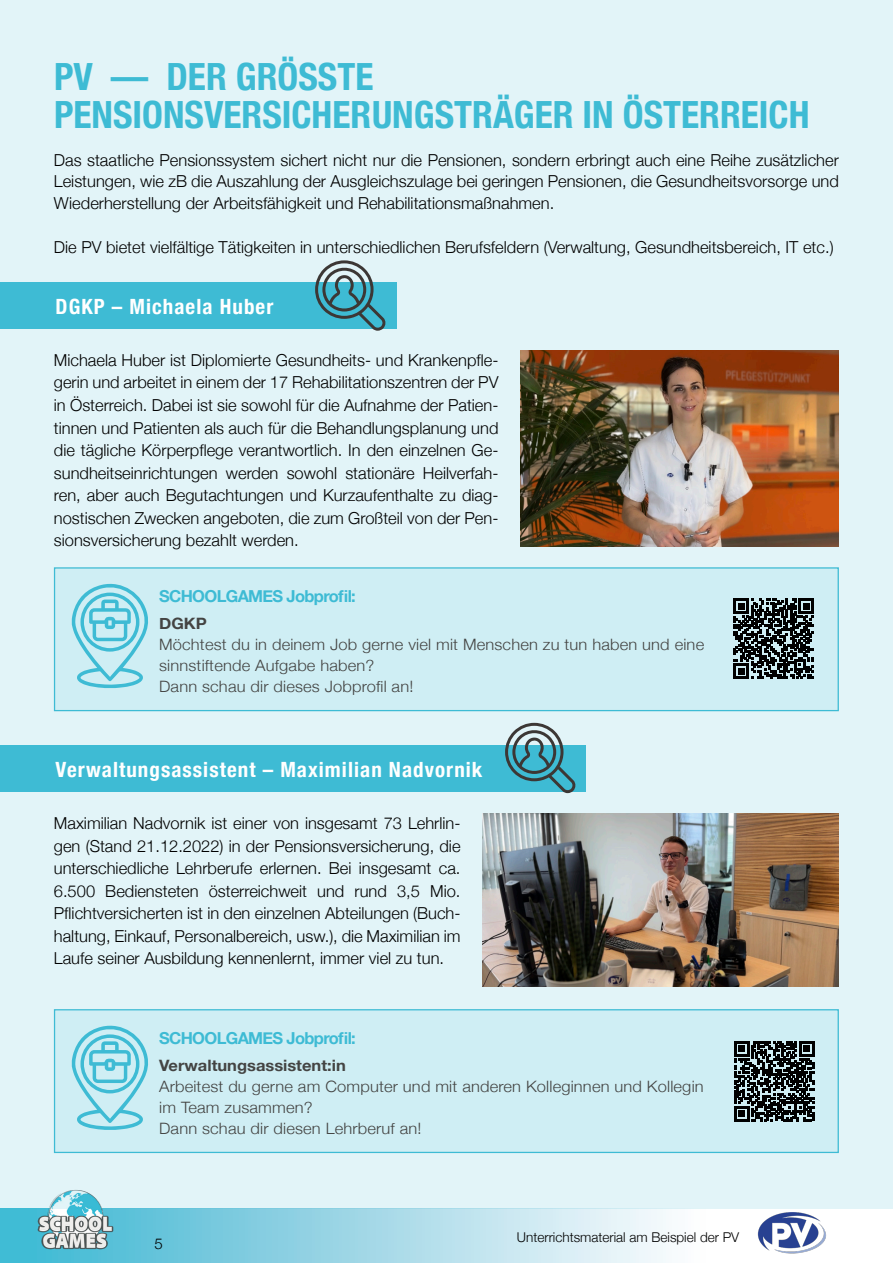
<style>
.page{position:relative;width:893px;height:1263px;background:#fff}
.page>*{position:absolute;margin:0;border:0;box-sizing:border-box;transform-origin:0 0}
.Titel_1__klein___siemens{font:700 condensed 37.5px "Helvetica Neue";color:#3ebbd4}
.Titel_1__klein___siemens-2{font:700 condensed 21px "Helvetica Neue";letter-spacing:.05em;color:#fff}
._10_copy_11{font:300 16.5px/22.5px "Helvetica Neue";color:#000;text-align:justify}
._10_copy_11-2{font:700 16.5px "Helvetica Neue";letter-spacing:-.04em;color:#3ebbd4}
.t1{font:300 15.6px/21px "Helvetica Neue";letter-spacing:.01em;color:#444443;scale:1.05 1}
.t2{font:700 15.6px "Helvetica Neue";color:#444443;scale:1.05 1}
.t3{font:300 15px "Helvetica Neue";color:#000}
.t4{font:300 13.5px "Helvetica Neue";color:#000}
</style>
<div class="page">
<div style="left:0;top:1209px;width:779px;height:54px;background:linear-gradient(to right,#3bb5d1,#fff)"></div>
<img style="left:37px;top:1208px;width:76px;height:41px">
<img style="left:748px;top:1208px;width:87px;height:48px">
<div style="left:0;top:0;width:893px;height:1208px;background:#e2f4f8"></div>
<div style="left:54px;top:567px;width:785px;height:144px;background:#cfeef4;border:1px solid #3ebbd4"></div>
<svg style="left:72px;top:583px;width:76px;height:105px"></svg>
<svg style="left:734px;top:598px;width:80px;height:81px"></svg>
<div style="left:0;top:282px;width:396px;height:47px;background:#3ebbd4"></div>
<img style="left:521px;top:350px;width:318px;height:196px">
<svg style="left:315px;top:260px;width:71px;height:71px"></svg>
<div style="left:54px;top:1009px;width:785px;height:144px;background:#cfeef4;border:1px solid #3ebbd4"></div>
<svg style="left:72px;top:1025px;width:76px;height:105px"></svg>
<svg style="left:734px;top:1041px;width:80px;height:80px"></svg>
<div style="left:0;top:745px;width:585px;height:47px;background:#3ebbd4"></div>
<img style="left:482px;top:813px;width:357px;height:174px">
<svg style="left:505px;top:723px;width:71px;height:70px"></svg>
<p class="Titel_1__klein___siemens" style="left:54px;top:46px;width:321px">PV — DER GRÖSSTE</p>
<p class="Titel_1__klein___siemens" style="left:54px;top:83px;width:757px">PENSIONSVERSICHERUNGSTRÄGER IN ÖSTERREICH</p>
<p class="_10_copy_11" style="left:54px;top:148px;width:786px;line-height:21.8px">Das staatliche Pensionssystem sichert nicht nur die Pensionen, sondern erbringt auch eine Reihe zusätzlicher Leistungen, wie zB die Auszahlung der Ausgleichszulage bei geringen Pensionen, die Gesundheitsvorsorge und Wiederherstellung der Arbeitsfähigkeit und Rehabilitationsmaßnahmen.</p>
<p class="_10_copy_11" style="left:54px;top:234px;width:781px">Die PV bietet vielfältige Tätigkeiten in unterschiedlichen Berufsfeldern (Verwaltung, Gesundheitsbereich, IT etc.)</p>
<p class="Titel_1__klein___siemens-2" style="left:56px;top:289px;width:219px">DGKP – Michaela Huber</p>
<p class="_10_copy_11" style="left:54px;top:348px;width:446px">Michaela Huber ist Diplomierte Gesundheits- und Krankenpfle&shy;gerin und arbeitet in einem der 17 Rehabilitationszentren der PV in Österreich. Dabei ist sie sowohl für die Aufnahme der Patien&shy;tinnen und Patienten als auch für die Behandlungsplanung und die tägliche Körperpflege verantwortlich. In den einzelnen Ge&shy;sundheitseinrichtungen werden sowohl stationäre Heilverfah&shy;ren, aber auch Begutachtungen und Kurzaufenthalte zu diag&shy;nostischen Zwecken angeboten, die zum Großteil von der Pen&shy;sionsversicherung bezahlt werden.</p>
<p class="_10_copy_11-2" style="left:159px;top:583px;width:198px">SCHOOLGAMES Jobprofil:</p>
<p class="t2" style="left:159px;top:611px;width:47px">DGKP</p>
<p class="t1" style="left:159px;top:632px;width:521px">Möchtest du in deinem Job gerne viel mit Menschen zu tun haben und eine sinnstiftende Aufgabe haben?</p>
<p class="t1" style="left:159px;top:674px;width:244px">Dann schau dir dieses Jobprofil an!</p>
<p class="Titel_1__klein___siemens-2" style="left:56px;top:752px;width:428px">Verwaltungsassistent – Maximilian Nadvornik</p>
<p class="_10_copy_11" style="left:54px;top:811px;width:408px">Maximilian Nadvornik ist einer von insgesamt 73 Lehrlin&shy;gen (Stand 21.12.2022) in der Pensionsversicherung, die unterschiedliche Lehrberufe erlernen. Bei insgesamt ca.<br>6.500 Bediensteten österreichweit und rund 3,5 Mio.<br>Pflichtversicherten ist in den einzelnen Abteilungen (Buch&shy;haltung, Einkauf, Personalbereich, usw.), die Maximilian im Laufe seiner Ausbildung kennenlernt, immer viel zu tun.</p>
<p class="_10_copy_11-2" style="left:159px;top:1025px;width:198px">SCHOOLGAMES Jobprofil:</p>
<p class="t2" style="left:159px;top:1053px;width:179px">Verwaltungsassistent:in</p>
<p class="t1" style="left:159px;top:1074px;width:520px">Arbeitest du gerne am Computer und mit anderen Kolleginnen und Kollegin im Team zusammen?</p>
<p class="t1" style="left:159px;top:1116px;width:251px">Dann schau dir diesen Lehrberuf an!</p>
<p class="t3" style="left:155px;top:1231px;width:10px">5</p>
<p class="t4" style="left:517px;top:1226px;width:224px">Unterrichtsmaterial am Beispiel der PV</p>
</div>
